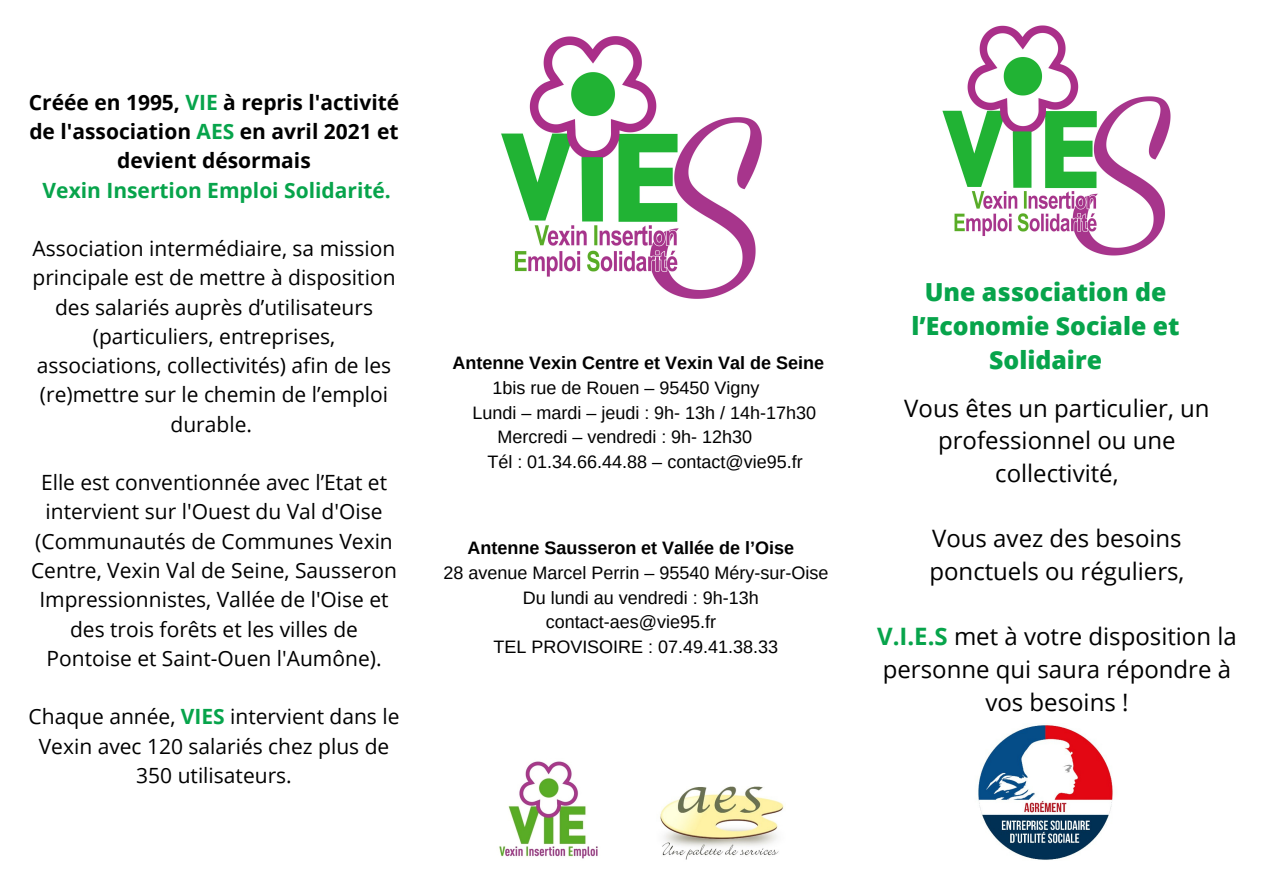
<style>
.page{position:relative;width:1263px;height:894px;background:#fff}
.page>*{position:absolute;margin:0;border:0;box-sizing:border-box;transform-origin:0 0}
.t1{font:800 24.9px/34px "Open Sans";color:#07a44b;text-align:center}
.t2{font:24px/32.5px "Open Sans";color:#000;text-align:center}
.t3{font:21px/29.2px "Open Sans";color:#000;text-align:center}
.t4{font:700 21px/29.2px "Open Sans";color:#000;text-align:center}
.t5{font:700 21px "Open Sans";color:#07a44b}
.t6{font:18px "Arimo";color:#000}
.t7{font:700 18px "Arimo";color:#000}
.s1{color:#07a44b}
.s2{font-weight:700;color:#07a44b}
</style>
<div class="page">
<img style="left:942px;top:25px;width:229px;height:231px">
<img style="left:501px;top:36px;width:261px;height:263px">
<img style="left:660px;top:786px;width:124px;height:74px">
<img style="left:499px;top:761px;width:99px;height:98px">
<img style="left:978px;top:725px;width:135px;height:135px">
<p class="t4" style="left:29px;top:87px;width:372px">Créée en 1995, <span class="s1">VIE</span> à repris l'activité de l'association <span class="s1">AES</span> en avril 2021 et devient désormais</p>
<p class="t5" style="left:43px;top:175px;width:350px">Vexin Insertion Emploi Solidarité.</p>
<p class="t3" style="left:33px;top:233px;width:364px">Association intermédiaire, sa mission principale est de mettre à disposition des salariés auprès d’utilisateurs (particuliers, entreprises, associations, collectivités) afin de les (re)mettre sur le chemin de l’emploi durable.</p>
<p class="t3" style="left:31px;top:467px;width:367px">Elle est conventionnée avec l’Etat et intervient sur l'Ouest du Val d'Oise (Communautés de Communes Vexin Centre, Vexin Val de Seine, Sausseron Impressionnistes, Vallée de l'Oise et des trois forêts et les villes de Pontoise et Saint-Ouen l'Aumône).</p>
<p class="t3" style="left:29px;top:701px;width:372px">Chaque année, <span class="s2">VIES</span> intervient dans le<br>Vexin avec 120 salariés chez plus de<br>350 utilisateurs.</p>
<p class="t7" style="left:452px;top:353px;width:373px">Antenne Vexin Centre et Vexin Val de Seine</p>
<p class="t6" style="left:492px;top:377px;width:268px">1bis rue de Rouen – 95450 Vigny</p>
<p class="t6" style="left:472px;top:402px;width:345px">Lundi – mardi – jeudi : 9h- 13h / 14h-17h30</p>
<p class="t6" style="left:497px;top:427px;width:256px">Mercredi – vendredi : 9h- 12h30</p>
<p class="t6" style="left:487px;top:452px;width:317px">Tél : 01.34.66.44.88 – contact@vie95.fr</p>
<p class="t7" style="left:467px;top:537px;width:328px">Antenne Sausseron et Vallée de l’Oise</p>
<p class="t6" style="left:443px;top:562px;width:386px">28 avenue Marcel Perrin – 95540 Méry-sur-Oise</p>
<p class="t6" style="left:523px;top:587px;width:237px">Du lundi au vendredi : 9h-13h</p>
<p class="t6" style="left:546px;top:612px;width:172px">contact-aes@vie95.fr</p>
<p class="t6" style="left:493px;top:636px;width:286px">TEL PROVISOIRE : 07.49.41.38.33</p>
<p class="t1" style="left:911px;top:274px;width:270px">Une association de l’Economie Sociale et<br>Solidaire</p>
<p class="t2" style="left:904px;top:391px;width:307px">Vous êtes un particulier, un professionnel ou une collectivité,</p>
<p class="t2" style="left:929px;top:521px;width:256px;text-align:left">Vous avez des besoins ponctuels ou réguliers,</p>
<p class="t2" style="left:877px;top:619px;width:361px"><span class="s2">V.I.E.S</span> met à votre disposition la personne qui saura répondre à vos besoins !</p>
</div>
